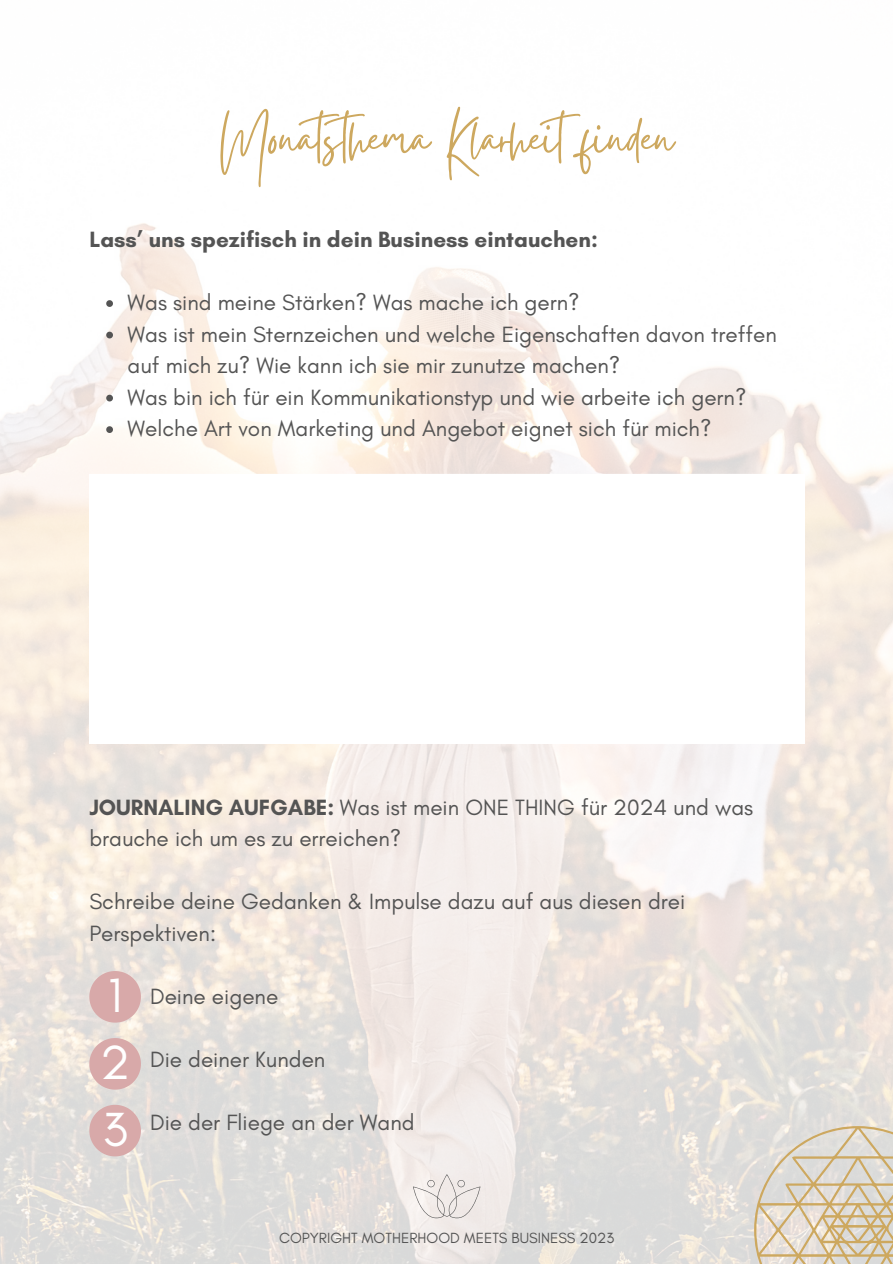
<style>
.page{position:relative;width:893px;height:1264px;background:#fff}
.page>*{position:absolute;margin:0;border:0;box-sizing:border-box;transform-origin:0 0}
.t1{font:63px "Gistesy";color:#cda85f}
.t2{font:48.75px "Glacial Indifference";color:#fff}
.t3{font:22.5px/31.5px "Glacial Indifference";color:#545454}
.t4{font:700 22.5px "Glacial Indifference";color:#545454}
.t5{font:15px "Glacial Indifference";color:#545454}
.s1{font-weight:700}
</style>
<div class="page">
<img style="left:0;top:223px;width:892px;height:1040px">
<svg style="left:413px;top:1174px;width:67px;height:43px;background:#e8e3e0"></svg>
<svg style="left:753px;top:1125px;width:139px;height:138px;background:#dcd1bf"></svg>
<svg style="left:106px;top:300px;width:7px;height:7px"></svg>
<svg style="left:106px;top:332px;width:7px;height:6px"></svg>
<svg style="left:106px;top:395px;width:7px;height:6px"></svg>
<svg style="left:106px;top:426px;width:7px;height:7px"></svg>
<svg style="left:89px;top:474px;width:715px;height:269px"></svg>
<svg style="left:89px;top:971px;width:52px;height:51px;background:#dbb5b4"></svg>
<svg style="left:89px;top:1038px;width:52px;height:51px;background:#dcb5b4"></svg>
<svg style="left:89px;top:1104px;width:52px;height:52px;background:#dab5b4"></svg>
<h2 class="t1" style="left:220px;top:94px;width:455px">Monatsthema Klarheitfinden</h2>
<p class="t4" style="left:89px;top:226px;width:510px">Lass’ uns spezifisch in dein Business eintauchen:</p>
<p class="t3" style="left:128px;top:287px;width:453px">Was sind meine Stärken? Was mache ich gern?</p>
<p class="t3" style="left:128px;top:318px;width:650px">Was ist mein Sternzeichen und welche Eigenschaften davon treffen auf mich zu? Wie kann ich sie mir zunutze machen?</p>
<p class="t3" style="left:128px;top:381px;width:620px">Was bin ich für ein Kommunikationstyp und wie arbeite ich gern?</p>
<h3 class="t3" style="left:128px;top:413px;width:585px">Welche Art von Marketing und Angebot eignet sich für mich?</h3>
<h3 class="t3" style="left:89px;top:791px;width:665px"><span class="s1">JOURNALING AUFGABE:</span> Was ist mein ONE THING für 2024 und was brauche ich um es zu erreichen?</h3>
<h3 class="t3" style="left:89px;top:885px;width:597px">Schreibe deine Gedanken &amp; Impulse dazu auf aus diesen drei<br>Perspektiven:</h3>
<p class="t2" style="left:108px;top:965px;width:16px">1</p>
<p class="t2" style="left:100px;top:1032px;width:32px">2</p>
<p class="t2" style="left:102px;top:1099px;width:27px">3</p>
<h3 class="t3" style="left:150px;top:980px;width:130px">Deine eigene</h3>
<h3 class="t3" style="left:150px;top:1043px;width:177px">Die deiner Kunden</h3>
<p class="t3" style="left:150px;top:1106px;width:266px">Die der Fliege an der Wand</p>
<h1 class="t5" style="left:279px;top:1228px;width:336px">COPYRIGHT MOTHERHOOD MEETS BUSINESS 2023</h1>
</div>
